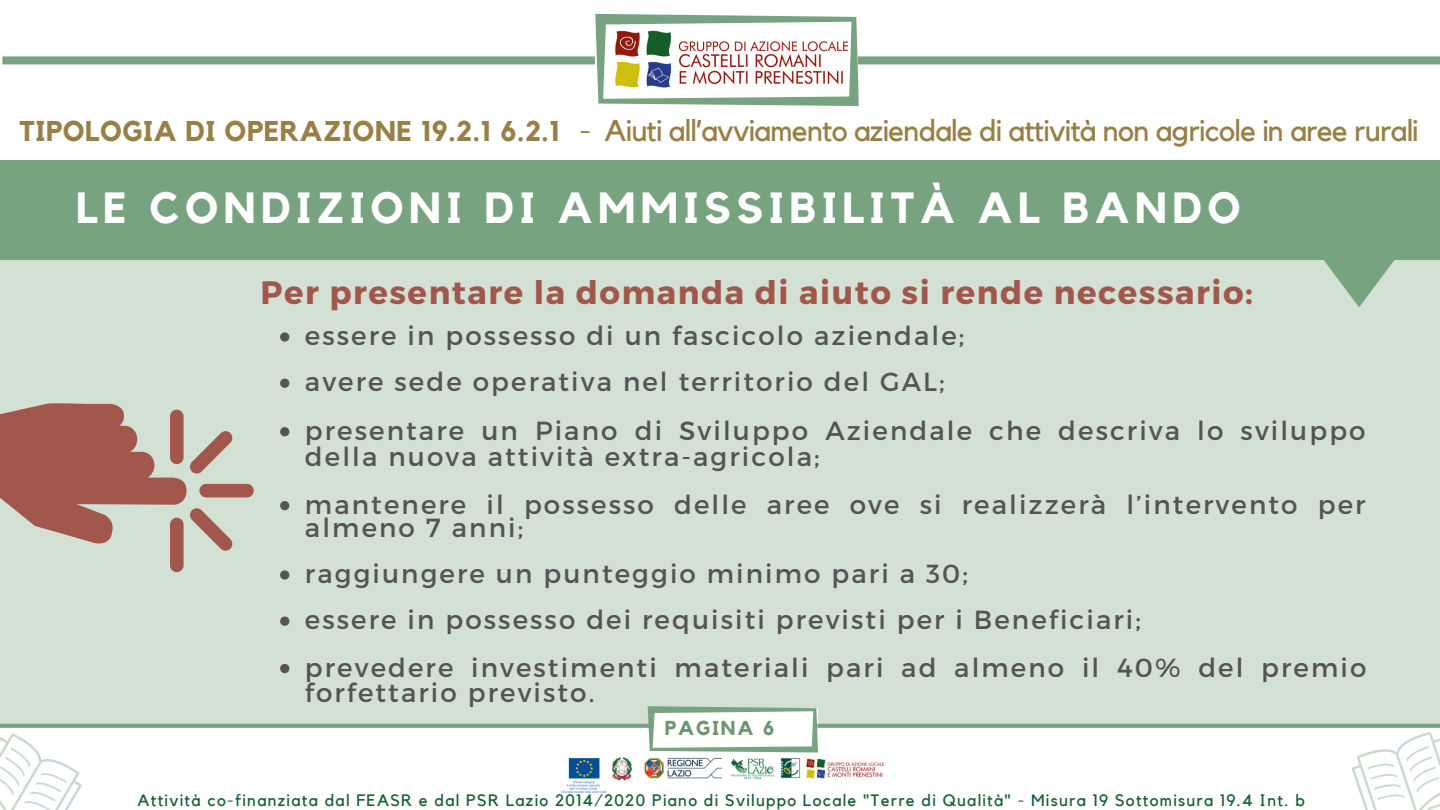
<style>
.page{position:relative;width:1440px;height:810px;background:#fff}
.page>*{position:absolute;margin:0;border:0;box-sizing:border-box;transform-origin:0 0}
.t1{font:700 43.5px "Kollektif";letter-spacing:.125em;color:#fff}
.t2{font:700 32.4px "Montserrat";letter-spacing:.05em;color:#a1574c}
.t3{font:30px "Kollektif";letter-spacing:-.025em;color:#987f46}
.t4{font:700 28.5px "Kollektif";letter-spacing:.02em;color:#987f46}
.t5{font:26.1px/26.5px "Montserrat";letter-spacing:.08em;color:#545454}
.t6{font:700 20.1px "Kollektif";letter-spacing:.09em;color:#6f9470}
.t7{font:16.5px "Kollektif";letter-spacing:.08em;color:#175f31}
</style>
<div class="page">
<div style="left:0;top:250px;width:1440px;height:476px;background:#d3e1d5"></div>
<svg style="left:2px;top:14px;width:1438px;height:92px"></svg>
<div style="left:0;top:160px;width:1440px;height:99px;background:#78a381"></div>
<svg style="left:0;top:706px;width:1440px;height:104px"></svg>
<svg style="left:280px;top:332px;width:9px;height:10px"></svg>
<svg style="left:280px;top:379px;width:9px;height:9px"></svg>
<svg style="left:280px;top:427px;width:9px;height:9px"></svg>
<svg style="left:280px;top:501px;width:9px;height:9px"></svg>
<svg style="left:280px;top:570px;width:9px;height:10px"></svg>
<svg style="left:280px;top:617px;width:9px;height:9px"></svg>
<svg style="left:280px;top:664px;width:9px;height:9px"></svg>
<div style="left:170px;top:518px;width:14px;height:54px;background:#a1574c;border-radius:7px"></div>
<div style="left:199px;top:484px;width:55px;height:13px;background:#a1574c;border-radius:7px"></div>
<svg style="left:0;top:403px;width:233px;height:148px"></svg>
<svg style="left:1306px;top:259px;width:107px;height:48px"></svg>
<p class="t4" style="left:19px;top:118px;width:542px">TIPOLOGIA DI OPERAZIONE 19.2.1 6.2.1</p>
<p class="t3" style="left:580px;top:117px;width:841px">- Aiuti all’avviamento aziendale di attività non agricole in aree rurali</p>
<p class="t1" style="left:76px;top:188px;width:1166px">LE CONDIZIONI DI AMMISSIBILITÀ AL BANDO</p>
<p class="t2" style="left:261px;top:271px;width:994px">Per presentare la domanda di aiuto si rende necessario:</p>
<p class="t5" style="left:305px;top:321px;width:661px">essere in possesso di un fascicolo aziendale;</p>
<p class="t5" style="left:305px;top:367px;width:641px">avere sede operativa nel territorio del GAL;</p>
<p class="t5" style="left:305px;top:416px;width:1062px">presentare un Piano di Sviluppo Aziendale che descriva lo sviluppo della nuova attività extra-agricola;</p>
<p class="t5" style="left:305px;top:492px;width:1062px;line-height:23.1px">mantenere il possesso delle aree ove si realizzerà l’intervento per almeno 7 anni;</p>
<p class="t5" style="left:305px;top:559px;width:665px">raggiungere un punteggio minimo pari a 30;</p>
<p class="t5" style="left:305px;top:605px;width:838px">essere in possesso dei requisiti previsti per i Beneficiari;</p>
<p class="t5" style="left:305px;top:653px;width:1063px;line-height:25.3px">prevedere investimenti materiali pari ad almeno il 40% del premio forfettario previsto.</p>
<p class="t6" style="left:665px;top:719px;width:111px">PAGINA 6</p>
<p class="t7" style="left:137px;top:793px;width:1169px">Attività co-finanziata dal FEASR e dal PSR Lazio 2014/2020 Piano di Sviluppo Locale "Terre di Qualità" - Misura 19 Sottomisura 19.4 Int. b</p>
</div>
